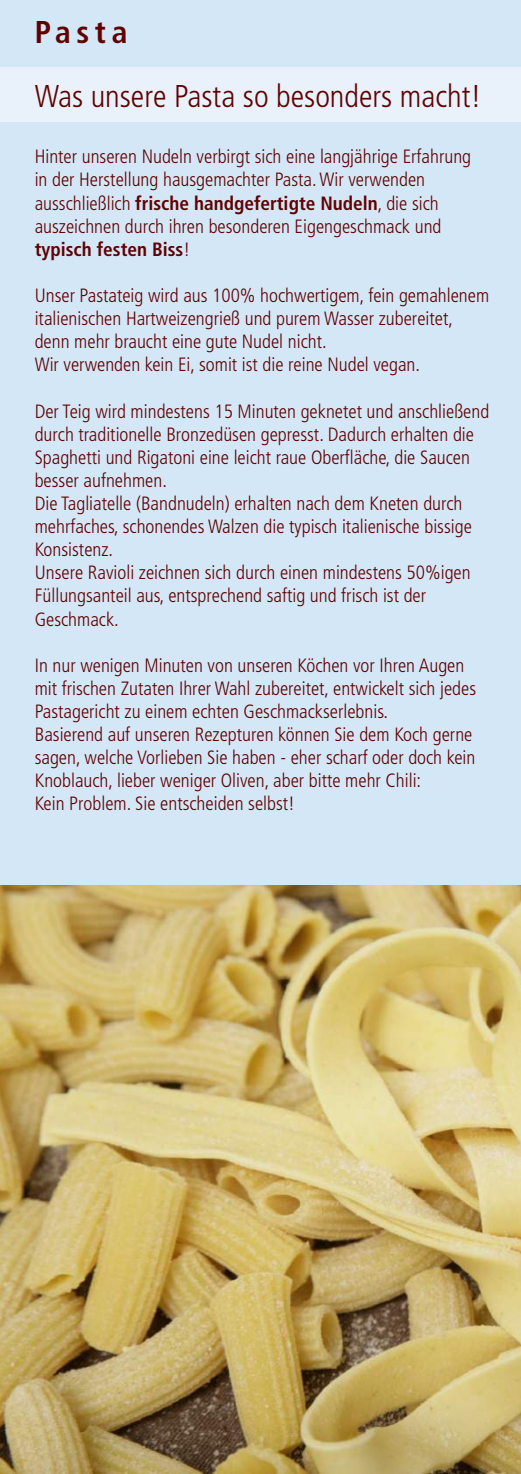
<style>
.page{position:relative;width:521px;height:1474px;background:#fff}
.page>*{position:absolute;margin:0;border:0;box-sizing:border-box;transform-origin:0 0}
.t1{font:300 condensed 31.5px "Frutiger LT Std";color:#600202}
.t2{font:700 condensed 31.5px "Frutiger LT Std";letter-spacing:.18em;color:#600202}
.t3{font:300 condensed 19.25px/23.1px "Frutiger LT Std";color:#600202}
.s1{font-weight:700}
</style>
<div class="page">
<div style="left:0;top:0;width:521px;height:1473px;background:#d4e7f6"></div>
<div style="left:0;top:67px;width:521px;height:55px;background:#e9f2fa"></div>
<img style="left:0;top:885px;width:521px;height:588px">
<h1 class="t2" style="left:35px;top:14px;width:94px">Pasta</h1>
<h1 class="t1" style="left:35px;top:78px;width:448px">Was unsere Pasta so besonders macht!</h1>
<p class="t3" style="left:35px;top:145px;width:438px">Hinter unseren Nudeln verbirgt sich eine langjährige Erfahrung in der Herstellung hausgemachter Pasta. Wir verwenden ausschließlich <span class="s1">frische handgefertigte Nudeln</span>, die sich auszeichnen durch ihren besonderen Eigengeschmack und <span class="s1">typisch festen Biss</span>!</p>
<p class="t3" style="left:35px;top:284px;width:456px">Unser Pastateig wird aus 100% hochwertigem, fein gemahlenem italienischen Hartweizengrieß und purem Wasser zubereitet, denn mehr braucht eine gute Nudel nicht.<br>Wir verwenden kein Ei, somit ist die reine Nudel vegan.</p>
<p class="t3" style="left:35px;top:399px;width:456px">Der Teig wird mindestens 15 Minuten geknetet und anschließend durch traditionelle Bronzedüsen gepresst. Dadurch erhalten die Spaghetti und Rigatoni eine leicht raue Oberfläche, die Saucen besser aufnehmen.<br>Die Tagliatelle (Bandnudeln) erhalten nach dem Kneten durch mehrfaches, schonendes Walzen die typisch italienische bissige Konsistenz.<br>Unsere Ravioli zeichnen sich durch einen mindestens 50%igen Füllungsanteil aus, entsprechend saftig und frisch ist der Geschmack.</p>
<p class="t3" style="left:35px;top:654px;width:443px">In nur wenigen Minuten von unseren Köchen vor Ihren Augen mit frischen Zutaten Ihrer Wahl zubereitet, entwickelt sich jedes Pastagericht zu einem echten Geschmackserlebnis.<br>Basierend auf unseren Rezepturen können Sie dem Koch gerne sagen, welche Vorlieben Sie haben - eher scharf oder doch kein Knoblauch, lieber weniger Oliven, aber bitte mehr Chili:<br>Kein Problem. Sie entscheiden selbst!</p>
</div>
